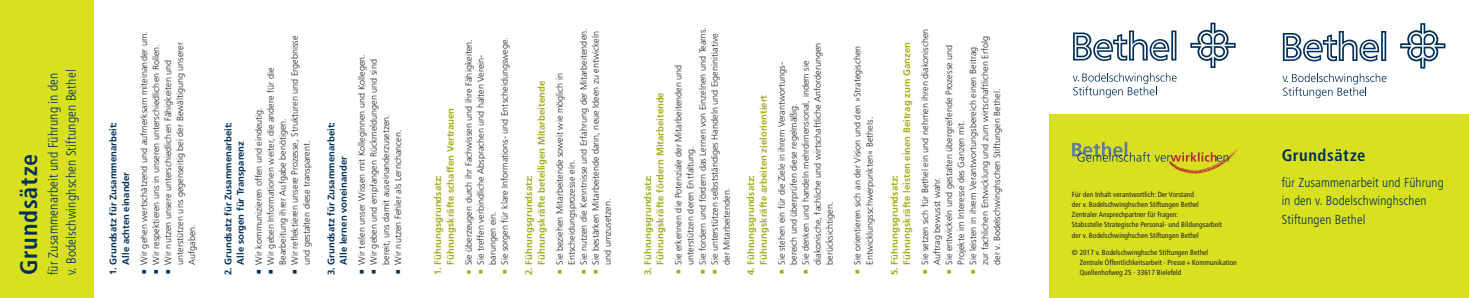
<style>
.page{position:relative;width:1469px;height:298px;background:#fff}
.page>*{position:absolute;margin:0;border:0;box-sizing:border-box;transform-origin:0 0}
.t1{font:700 condensed 24px "Frutiger";letter-spacing:.03em;color:#002f5b}
.t2{font:700 condensed 16.6px "Frutiger";letter-spacing:.03em;color:#002f5b}
.t3{font:300 condensed 13.5px/18.2px "Frutiger";letter-spacing:.01em;color:#002f5b}
.t4{font:300 condensed 13px/18px "Frutiger";letter-spacing:.01em;color:#002f5b}
.t5{font:700 9.5px/12.5px "Frutiger";color:#a2af1d}
.t6{font:700 9.5px/12.5px "Frutiger";color:#002f5b}
.t7{font:300 9px/12px "Frutiger";color:#231f20}
.t8{font:condensed 7.4px/10px "Frutiger";letter-spacing:.005em;color:#231f20}
</style>
<div class="page">
<div style="left:1049px;top:114px;width:419px;height:184px;background:#d8e020"></div>
<svg style="left:1400px;top:23px;width:45px;height:45px"></svg>
<svg style="left:1282px;top:31px;width:104px;height:30px"></svg>
<svg style="left:1282px;top:73px;width:104px;height:25px"></svg>
<svg style="left:1190px;top:23px;width:45px;height:45px"></svg>
<svg style="left:1073px;top:30px;width:103px;height:31px"></svg>
<svg style="left:1072px;top:73px;width:104px;height:25px"></svg>
<img style="left:1163px;top:148px;width:76px;height:26px">
<svg style="left:1072px;top:142px;width:156px;height:19px"></svg>
<div style="left:0;top:0;width:94px;height:298px;background:#d8e020"></div>
<h1 class="t1" style="left:15px;top:275px;width:123px;rotate:-90deg">Grundsätze</h1>
<h3 class="t3" style="left:44px;top:275px;width:207px;rotate:-90deg">für Zusammenarbeit und Führung in den v. Bodelschwinghschen Stiftungen Bethel</h3>
<p class="t6" style="left:107px;top:275px;width:155px;rotate:-90deg">1. Grundsatz für Zusammenarbeit:</p>
<p class="t6" style="left:119px;top:264px;width:94px;rotate:-90deg">Alle achten einander</p>
<p class="t7" style="left:138px;top:264px;width:235px;rotate:-90deg">Wir gehen wertschätzend und aufmerksam miteinander um.<br>Wir respektieren uns in unseren unterschiedlichen Rollen.<br>Wir nutzen unsere unterschiedlichen Fähigkeiten und unterstützen uns gegenseitig bei der Bewältigung unserer Aufgaben.</p>
<p class="t6" style="left:222px;top:264px;width:144px;text-indent:-11px;rotate:-90deg">2. Grundsatz für Zusammenarbeit:<br>Alle sorgen für Transparenz</p>
<p class="t7" style="left:253px;top:264px;width:230px;rotate:-90deg">Wir kommunizieren offen und eindeutig.<br>Wir geben Informationen weiter, die andere für die Bearbeitung ihrer Aufgabe benötigen.<br>Wir reflektieren unsere Prozesse, Strukturen und Ergebnisse und gestalten diese transparent.</p>
<p class="t6" style="left:325px;top:264px;width:144px;text-indent:-11px;rotate:-90deg">3. Grundsatz für Zusammenarbeit:<br>Alle lernen voneinander</p>
<p class="t7" style="left:356px;top:264px;width:212px;rotate:-90deg">Wir teilen unser Wissen mit Kolleginnen und Kollegen.<br>Wir geben und empfangen Rückmeldungen und sind bereit, uns damit auseinanderzusetzen.<br>Wir nutzen Fehler als Lernchancen.</p>
<p class="t5" style="left:431px;top:264px;width:158px;text-indent:-11px;rotate:-90deg">1. Führungsgrundsatz:<br>Führungskräfte schaffen Vertrauen</p>
<p class="t7" style="left:462px;top:265px;width:229px;rotate:-90deg">Sie überzeugen durch ihr Fachwissen und ihre Fähigkeiten.<br>Sie treffen verbindliche Absprachen und halten Verein&shy;barungen ein.<br>Sie sorgen für klare Informations- und Entscheidungswege.</p>
<p class="t5" style="left:522px;top:264px;width:185px;text-indent:-11px;rotate:-90deg">2. Führungsgrundsatz:<br>Führungskräfte beteiligen Mitarbeitende</p>
<p class="t7" style="left:553px;top:264px;width:238px;rotate:-90deg">Sie beziehen Mitarbeitende soweit wie möglich in Entscheidungsprozesse ein.<br>Sie nutzen die Kenntnisse und Erfahrung der Mitarbeitenden.<br>Sie bestärken Mitarbeitende darin, neue Ideen zu entwickeln und umzusetzen.</p>
<p class="t5" style="left:641px;top:264px;width:174px;text-indent:-11px;rotate:-90deg">3. Führungsgrundsatz:<br>Führungskräfte fördern Mitarbeitende</p>
<p class="t7" style="left:672px;top:264px;width:239px;rotate:-90deg">Sie erkennen die Potenziale der Mitarbeitenden und unterstützen deren Entfaltung.<br>Sie fordern und fördern das Lernen von Einzelnen und Teams.<br>Sie unterstützen selbstständiges Handeln und Eigeninitiative der Mitarbeitenden.</p>
<p class="t5" style="left:744px;top:264px;width:171px;text-indent:-11px;rotate:-90deg">4. Führungsgrundsatz:<br>Führungskräfte arbeiten zielorientiert</p>
<p class="t7" style="left:775px;top:264px;width:223px;rotate:-90deg">Sie stehen ein für die Ziele in ihrem Verantwortungs&shy;bereich und überprüfen diese regelmäßig.<br>Sie denken und handeln mehrdimensional, indem sie diakonische, fachliche und wirtschaftliche Anforderungen berücksichtigen.</p>
<p class="t7" style="left:851px;top:264px;width:220px;rotate:-90deg">Sie orientieren sich an der Vision und den »Strategischen<br>Entwicklungsschwerpunkten« Bethels.</p>
<p class="t5" style="left:888px;top:264px;width:224px;text-indent:-11px;rotate:-90deg">5. Führungsgrundsatz:<br>Führungskräfte leisten einen Beitrag zum Ganzen</p>
<p class="t7" style="left:919px;top:264px;width:237px;rotate:-90deg">Sie setzen sich für Bethel ein und nehmen ihren diakonischen Auftrag bewusst wahr.<br>Sie entwickeln und gestalten übergreifende Prozesse und Projekte im Interesse des Ganzen mit.<br>Sie leisten in ihrem Verantwortungsbereich einen Beitrag<br>zur fachlichen Entwicklung und zum wirtschaftlichen Erfolg der v. Bodelschwinghschen Stiftungen Bethel.</p>
<p class="t8" style="left:1071px;top:189px;width:152px">Für den Inhalt verantwortlich: Der Vorstand<br>der v. Bodelschwinghschen Stiftungen Bethel Zentraler Ansprechpartner für Fragen:<br>Stabsstelle Strategische Personal- und Bildungsarbeit</p>
<p class="t8" style="left:1071px;top:230px;width:128px">der v. Bodelschwinghschen Stiftungen Bethel</p>
<p class="t8" style="left:1079px;top:247px;width:159px;text-indent:-8px">© 2017 v. Bodelschwinghsche Stiftungen Bethel<br>Zentrale Öffentlichkeitsarbeit · Presse+ Kommunikation</p>
<p class="t8" style="left:1079px;top:267px;width:103px">Quellenhofweg 25 · 33617 Bielefeld</p>
<h2 class="t2" style="left:1281px;top:146px;width:85px">Grundsätze</h2>
<h3 class="t4" style="left:1281px;top:174px;width:163px">für Zusammenarbeit und Führung in den v. Bodelschwinghschen<br>Stiftungen Bethel</h3>
</div>
